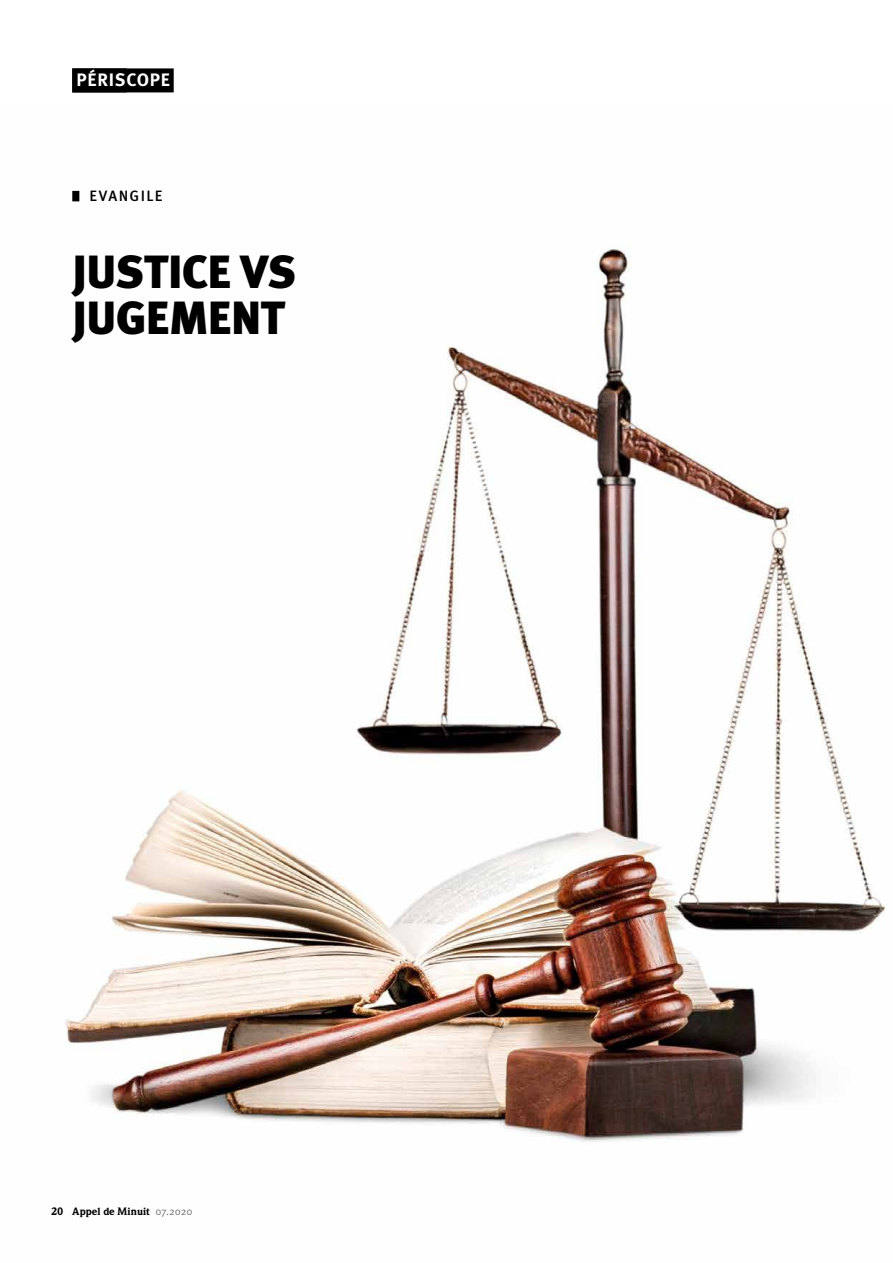
<style>
.page{position:relative;width:893px;height:1263px;background:#fff}
.page>*{position:absolute;margin:0;border:0;box-sizing:border-box;transform-origin:0 0}
.t1{font:900 46.5px/46.5px "Meta OT";letter-spacing:-.015em;color:#000}
.t2{font:700 18px "Meta OT";letter-spacing:.04em;color:#fff}
.t3{font:500 15px "Meta OT";letter-spacing:.09em;color:#000}
.t4{font:900 10.5px "Weidemann";letter-spacing:-.005em;color:#000}
.s1{font-family:"Meta OT Norm";font-weight:400;color:#6f6f6e}
</style>
<div class="page">
<img style="left:65px;top:190px;width:820px;height:952px">
<div style="left:72px;top:68px;width:102px;height:24px;background:#000"></div>
<div style="left:72px;top:191px;width:7px;height:10px;background:#000"></div>
<h2 class="t2" style="left:77px;top:68px;width:95px">PÉRISCOPE</h2>
<h2 class="t2" style="left:77px;top:68px;width:48px">TITRE</h2>
<h3 class="t3" style="left:89px;top:187px;width:75px">EVANGILE</h3>
<h1 class="t1" style="left:73px;top:250px;width:225px">JUSTICE VS<br>JUGEMENT</h1>
<p class="t4" style="left:51px;top:1204px;width:143px">20 Appel de Minuit <span class="s1">07.2020</span></p>
</div>
